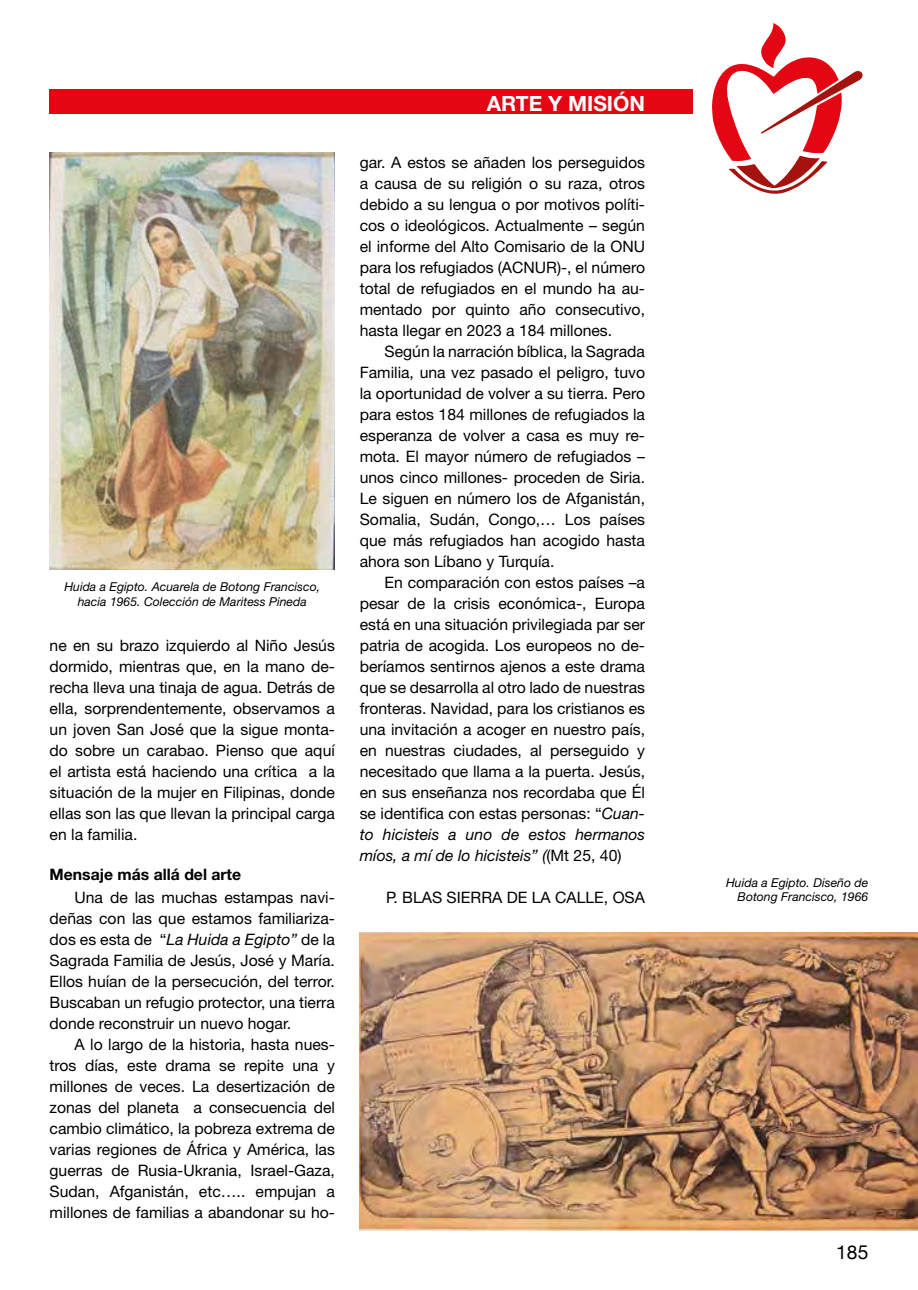
<style>
.page{position:relative;width:918px;height:1290px;background:#fff}
.page>*{position:absolute;margin:0;border:0;box-sizing:border-box;transform-origin:0 0}
.t1{font:700 21px "Helvetica Neue";color:#fff}
.t2{font:19.25px "Helvetica Neue";color:#000}
.t3{font:15.75px/21px "Helvetica Neue";color:#000;text-align:justify}
.t4{font:700 15.75px "Helvetica Neue";color:#000}
.t5{font:italic 12.25px/14.7px "Helvetica Neue";color:#000;text-align:right}
.s1{font-style:italic}
</style>
<div class="page">
<img style="left:50px;top:153px;width:285px;height:416px">
<img style="left:360px;top:933px;width:558px;height:297px">
<div style="left:50px;top:89px;width:805px;height:25px;background:#e30613"></div>
<div style="left:693px;top:16px;width:173px;height:195px;background:#fff"></div>
<svg style="left:712px;top:23px;width:150px;height:171px"></svg>
<p class="t5" style="left:64px;top:579px;width:257px;text-align:center">Huida a Egipto. Acuarela de Botong Francisco, hacia 1965. Colección de Maritess Pineda</p>
<p class="t3" style="left:50px;top:635px;width:287px">ne en su brazo izquierdo al Niño Jesús dormido, mientras que, en la mano de&shy;recha lleva una tinaja de agua. Detrás de ella, sorprendentemente, observamos a un joven San José que la sigue monta&shy;do sobre un carabao. Pienso que aquí el artista está haciendo una crítica a la situación de la mujer en Filipinas, donde ellas son las que llevan la principal carga en la familia.</p>
<p class="t4" style="left:50px;top:864px;width:193px">Mensaje más allá del arte</p>
<p class="t3" style="left:50px;top:887px;width:287px;text-indent:25px">Una de las muchas estampas navi&shy;deñas con las que estamos familiariza&shy;dos es esta de “<span class="s1">La Huida a Egipto”</span> de la Sagrada Familia de Jesús, José y María.<br>Ellos huían de la persecución, del terror.<br>Buscaban un refugio protector, una tierra donde reconstruir un nuevo hogar.</p>
<p class="t3" style="left:50px;top:1034px;width:287px;text-indent:25px">A lo largo de la historia, hasta nues&shy;tros días, este drama se repite una y millones de veces. La desertización de zonas del planeta a consecuencia del cambio climático, la pobreza extrema de varias regiones de África y América, las guerras de Rusia-Ukrania, Israel-Gaza, Sudan, Afganistán, etc….. empujan a millones de familias a abandonar su ho-</p>
<h1 class="t1" style="left:487px;top:90px;width:160px">ARTE Y MISIÓN</h1>
<p class="t3" style="left:360px;top:152px;width:287px">gar. A estos se añaden los perseguidos a causa de su religión o su raza, otros debido a su lengua o por motivos políti&shy;cos o ideológicos. Actualmente – según el informe del Alto Comisario de la ONU para los refugiados (ACNUR)-, el número total de refugiados en el mundo ha au&shy;mentado por quinto año consecutivo, hasta llegar en 2023 a 184 millones.</p>
<p class="t3" style="left:360px;top:340px;width:287px;text-indent:25px">Según la narración bíblica, la Sagrada Familia, una vez pasado el peligro, tuvo la oportunidad de volver a su tierra. Pero para estos 184 millones de refugiados la esperanza de volver a casa es muy re&shy;mota. El mayor número de refugiados – unos cinco millones- proceden de Siria.<br>Le siguen en número los de Afganistán, Somalia, Sudán, Congo,… Los países que más refugiados han acogido hasta ahora son Líbano y Turquía.</p>
<p class="t3" style="left:360px;top:571px;width:287px;text-indent:25px">En comparación con estos países –a pesar de la crisis económica-, Europa está en una situación privilegiada par ser patria de acogida. Los europeos no de&shy;beríamos sentirnos ajenos a este drama que se desarrolla al otro lado de nuestras fronteras. Navidad, para los cristianos es una invitación a acoger en nuestro país, en nuestras ciudades, al perseguido y necesitado que llama a la puerta. Jesús, en sus enseñanza nos recordaba que Él se identifica con estas personas: “<span class="s1">Cuan&shy;to hicisteis a uno de estos hermanos míos, a mí de lo hicisteis” (</span>(Mt 25, 40)</p>
<p class="t3" style="left:386px;top:886px;width:260px">P. BLAS SIERRA DE LA CALLE, OSA</p>
<p class="t5" style="left:726px;top:875px;width:144px">Huida a Egipto. Diseño de<br>Botong Francisco, 1966</p>
<p class="t2" style="left:836px;top:1238px;width:34px">185</p>
</div>
